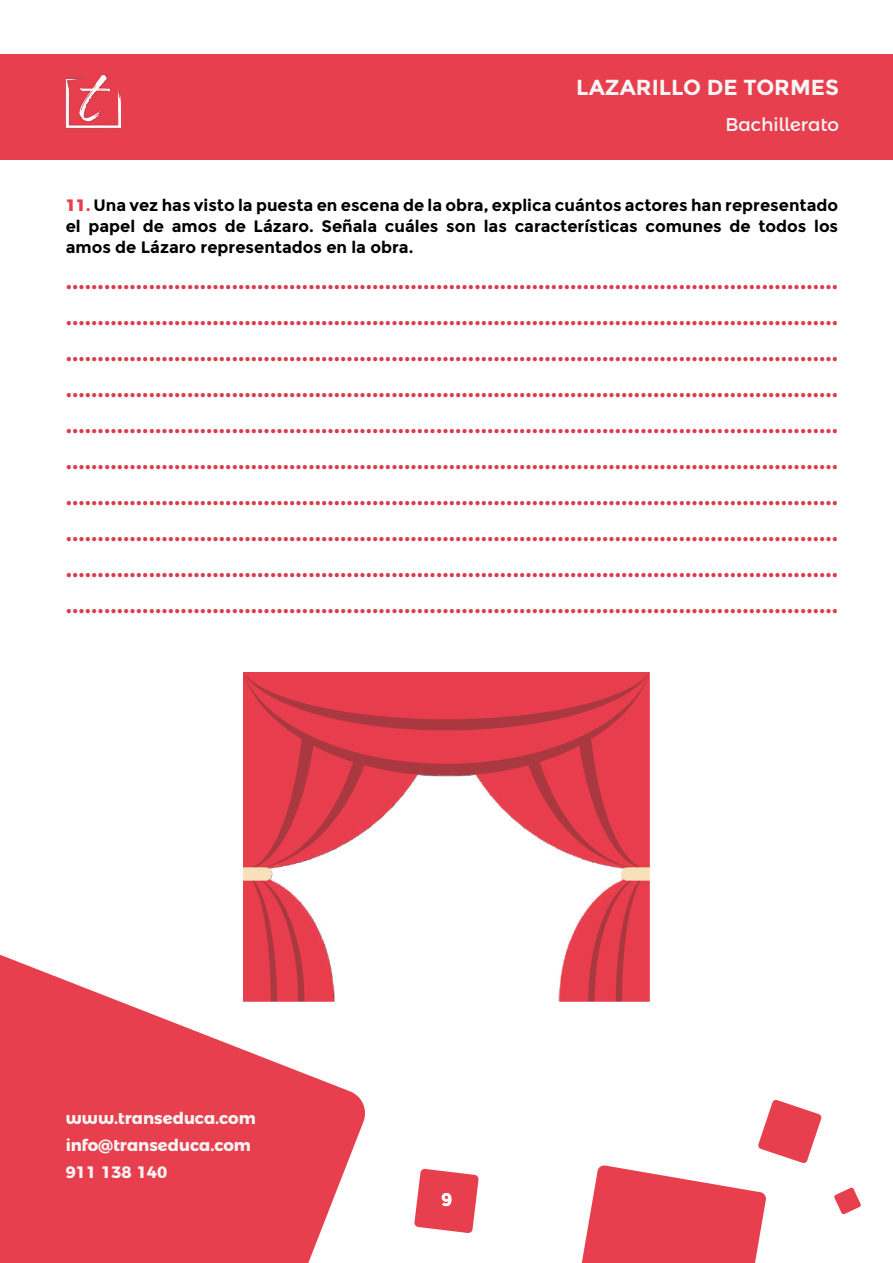
<style>
.page{position:relative;width:893px;height:1263px;background:#fff}
.page>*{position:absolute;margin:0;border:0;box-sizing:border-box;transform-origin:0 0}
.t1{font:600 27px/36px "Montserrat";color:#d93d4b;text-align:justify}
.t2{font:700 21.75px "Montserrat";color:#f6f6f6}
.t3{font:18.45px "Montserrat Alternates";color:#f6f6f6}
.t4{font:700 18px "Montserrat";color:#fff}
.t5{font:700 16.5px/21px "Montserrat";color:#000;text-align:justify}
.t6{font:700 16.5px/27px "Montserrat Alternates";color:#f6f6f6}
.s1{font-weight:800;color:#e83d4c}
</style>
<div class="page">
<div style="left:0;top:54px;width:893px;height:105px;background:#e83f4e"></div>
<svg style="left:0;top:895px;width:365px;height:368px;fill:#e83f4e"></svg>
<svg style="left:414px;top:1169px;width:65px;height:64px"></svg>
<svg style="left:581px;top:1100px;width:241px;height:163px"></svg>
<svg style="left:834px;top:1187px;width:27px;height:27px"></svg>
<img style="left:66px;top:74px;width:55px;height:55px">
<img style="left:244px;top:673px;width:405px;height:328px">
<p class="t2" style="left:576px;top:75px;width:264px">LAZARILLO DE TORMES</p>
<p class="t3" style="left:725px;top:110px;width:115px">Bachillerato</p>
<p class="t5" style="left:66px;top:195px;width:774px"><span class="s1">11.</span> Una vez has visto la puesta en escena de la obra, explica cuántos actores han representado el papel de amos de Lázaro. Señala cuáles son las características comunes de todos los amos de Lázaro representados en la obra.</p>
<p class="t1" style="left:66px;top:260px;width:774px">......................................................................................................................... ......................................................................................................................... ......................................................................................................................... ......................................................................................................................... ......................................................................................................................... ......................................................................................................................... ......................................................................................................................... ......................................................................................................................... ......................................................................................................................... .........................................................................................................................</p>
<p class="t6" style="left:66px;top:1103px;width:192px">www.transeduca.com info@transeduca.com<br>911 138 140</p>
<p class="t4" style="left:441px;top:1189px;width:13px">9</p>
</div>
